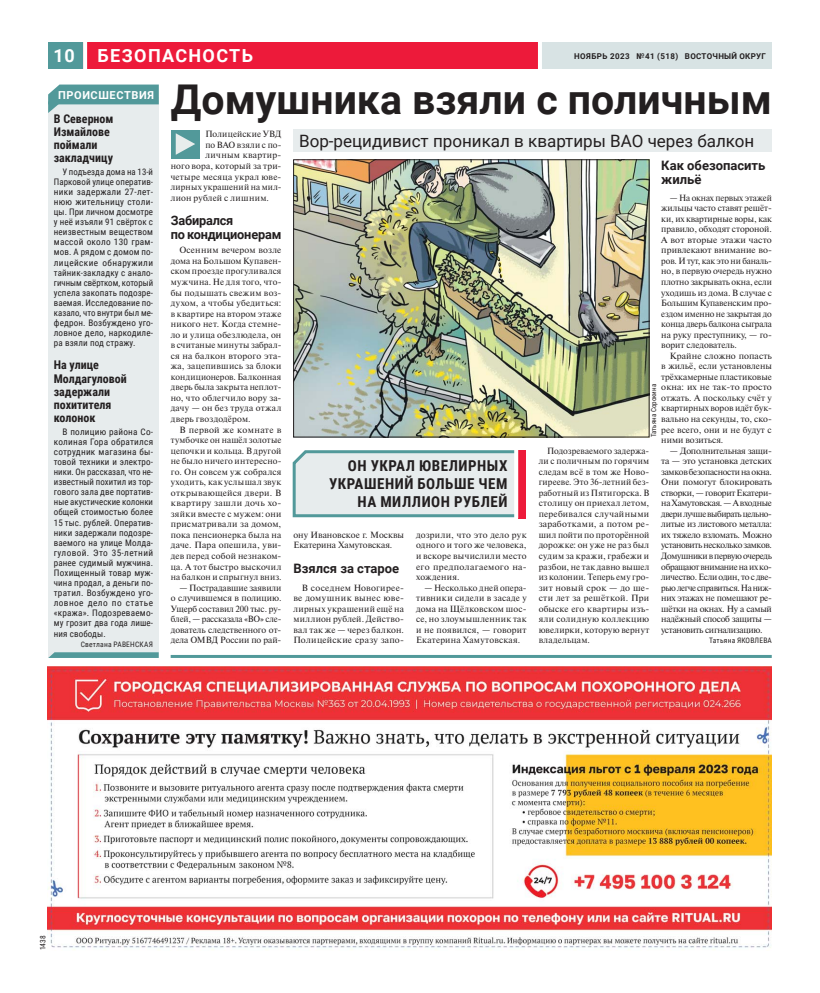
<style>
.page{position:relative;width:820px;height:993px;background:#fff}
.page>*{position:absolute;margin:0;border:0;box-sizing:border-box;transform-origin:0 0}
.t1{font:700 41px "Roboto";color:#231f20}
.t2{font:700 18px "Roboto";letter-spacing:.075em;color:#fff}
.t3{font:17px "Roboto";color:#231f20}
.t4{font:700 15px/18px "Roboto Condensed";letter-spacing:.035em;color:#231f20;text-align:right}
.t5{font:700 13px/14px "Roboto";color:#231f20}
.t6{font:700 12px/13.1px "Roboto Condensed";color:#231f20}
.t7{font:700 11px "Roboto";letter-spacing:.055em;color:#fff}
.t8{font:9px/10.5px "Newton C";letter-spacing:.005em;color:#231f20;text-align:justify}
.t9{font:9px/10.1px "Roboto Condensed";letter-spacing:.015em;color:#231f20;text-align:justify}
.t10{font:9px "Newton C";letter-spacing:.025em;color:#231f20}
.t11{font:9px "Newton C";letter-spacing:.035em;color:#231f20}
.t12{font:9px "Newton C";letter-spacing:.04em;color:#231f20}
.t13{font:700 8px "Roboto";letter-spacing:.035em;color:#231f20}
.t14{font:7.5px "Roboto Condensed";letter-spacing:.025em;color:#231f20}
.t15{font:7px "Roboto Condensed";color:#231f20}
</style>
<div class="page">
<div style="left:83px;top:43px;width:454px;height:26px;background:#ed1a3a"></div>
<div style="left:48px;top:43px;width:35px;height:26px;background:#52999a"></div>
<div style="left:537px;top:43px;width:234px;height:26px;background:#d8e3e4"></div>
<svg style="left:83px;top:42px;width:4px;height:27px"></svg>
<svg style="left:537px;top:42px;width:4px;height:27px"></svg>
<div style="left:171px;top:129px;width:29px;height:29px;background:#52999a"></div>
<svg style="left:176px;top:133px;width:19px;height:22px"></svg>
<hr style="left:171px;top:654px;width:600px;height:3px;background:#52999a">
<svg style="left:292px;top:450px;width:234px;height:68px;background:#d8e3e4"></svg>
<div style="left:518px;top:450px;width:7px;height:68px;background:#ed1a3a"></div>
<hr style="left:514px;top:450px;width:4px;height:68px;background:#fff">
<div style="left:293px;top:129px;width:478px;height:23px;background:#e7eced"></div>
<div style="left:48px;top:97px;width:111px;height:560px;background:#e7eced"></div>
<svg style="left:48px;top:84px;width:111px;height:29px"></svg>
<svg style="left:49px;top:652px;width:110px;height:5px"></svg>
<img style="left:295px;top:161px;width:352px;height:274px">
<div style="left:293px;top:159px;width:356px;height:278px;border:1px solid #231f20"></div>
<img style="left:48px;top:666px;width:723px;height:282px">
<h2 class="t2" style="left:54px;top:45px;width:23px">10</h2>
<h2 class="t2" style="left:98px;top:45px;width:157px">БЕЗОПАСНОСТЬ</h2>
<p class="t13" style="left:574px;top:51px;width:193px">НОЯБРЬ 2023 №41 (518) ВОСТОЧНЫЙ ОКРУГ</p>
<h1 class="t1" style="left:171px;top:76px;width:602px">Домушника взяли с поличным</h1>
<p class="t8" style="left:205px;top:130px;width:77px">Полицейские УВД</p>
<p class="t8" style="left:205px;top:140px;width:77px">по ВАО взяли с по-</p>
<p class="t12" style="left:205px;top:152px;width:77px">личным квартир-</p>
<p class="t8" style="left:171px;top:161px;width:112px">ного вора, который за три-</p>
<p class="t10" style="left:171px;top:173px;width:112px">четыре месяца украл юве-</p>
<p class="t10" style="left:171px;top:184px;width:112px">лирных украшений на мил-</p>
<p class="t11" style="left:171px;top:194px;width:100px">лион рублей с лишним.</p>
<h3 class="t5" style="left:171px;top:214px;width:112px">Забирался<br>по кондиционерам</h3>
<p class="t8" style="left:171px;top:246px;width:112px;text-indent:9px">Осенним вечером возле дома на Большом Купавен&shy;ском проезде прогуливался мужчина. Не для того, что&shy;бы подышать свежим воз&shy;духом, а чтобы убедиться: в квартире на втором этаже никого нет. Когда стемне&shy;ло и улица обезлюдела, он в считаные минуты забрал&shy;ся на балкон второго эта&shy;жа, зацепившись за блоки кондиционеров. Балконная дверь была закрыта неплот&shy;но, что облегчило вору за&shy;дачу — он без труда отжал дверь гвоздодёром.</p>
<p class="t8" style="left:171px;top:425px;width:112px;text-indent:9px">В первой же комнате в тумбочке он нашёл золотые цепочки и кольца. В другой не было ничего интересно&shy;го. Он совсем уж собрался уходить, как услышал звук открывающейся двери. В квартиру зашли дочь хо&shy;зяйки вместе с мужем: они присматривали за домом, пока пенсионерка была на даче. Пара опешила, уви&shy;дев перед собой незнаком&shy;ца. А тот быстро выскочил на балкон и спрыгнул вниз.</p>
<p class="t8" style="left:171px;top:583px;width:112px;text-indent:9px">— Пострадавшие заявили о случившемся в полицию.<br>Ущерб составил 200 тыс. ру&shy;блей, — рассказала «ВО» сле&shy;дователь следственного от&shy;дела ОМВД России по рай-</p>
<p class="t7" style="left:58px;top:88px;width:97px">ПРОИСШЕСТВИЯ</p>
<h3 class="t6" style="left:54px;top:112px;width:61px">В Северном<br>Измайлове поймали закладчицу</h3>
<p class="t9" style="left:54px;top:167px;width:101px;text-indent:9px">У подъезда дома на 13-й Парковой улице оператив&shy;ники задержали 27-лет&shy;нюю жительницу столи&shy;цы. При личном досмотре у неё изъяли 91 свёрток с неизвестным веществом массой около 130 грам&shy;мов. А рядом с домом по&shy;лицейские обнаружили тайник-закладку с анало&shy;гичным свёртком, который успела закопать подозре&shy;ваемая. Исследование по&shy;казало, что внутри был ме&shy;федрон. Возбуждено уго&shy;ловное дело, наркодиле&shy;ра взяли под стражу.</p>
<h3 class="t6" style="left:54px;top:358px;width:74px">На улице<br>Молдагуловой задержали похитителя колонок</h3>
<p class="t9" style="left:54px;top:426px;width:101px;text-indent:9px">В полицию района Со&shy;колиная Гора обратился сотрудник магазина бы&shy;товой техники и электро&shy;ники. Он рассказал, что не&shy;известный похитил из тор&shy;гового зала две портатив&shy;ные акустические колонки общей стоимостью более 15 тыс. рублей. Оператив&shy;ники задержали подозре&shy;ваемого на улице Молда&shy;гуловой. Это 35-летний ранее судимый мужчина.<br>Похищенный товар муж&shy;чина продал, а деньги по&shy;тратил. Возбуждено уго&shy;ловное дело по статье «кража». Подозреваемо&shy;му грозит два года лише&shy;ния свободы.</p>
<p class="t14" style="left:81px;top:639px;width:74px">Светлана РАВЕНСКАЯ</p>
<h3 class="t3" style="left:299px;top:131px;width:456px">Вор-рецидивист проникал в квартиры ВАО через балкон</h3>
<h3 class="t5" style="left:661px;top:159px;width:106px">Как обезопасить жильё</h3>
<p class="t8" style="left:661px;top:193px;width:112px;text-indent:9px">— На окнах первых этажей жильцы часто ставят решёт&shy;ки, их квартирные воры, как правило, обходят стороной.<br>А вот вторые этажи часто привлекают внимание во&shy;ров. И тут, как это ни баналь&shy;но, в первую очередь нужно плотно закрывать окна, если уходишь из дома. В случае с Большим Купавенским про&shy;ездом именно не закрытая до конца дверь балкона сыграла на руку преступнику, — го&shy;ворит следователь.</p>
<p class="t8" style="left:661px;top:351px;width:112px;text-indent:9px">Крайне сложно попасть в жильё, если установлены трёхкамерные пластиковые окна: их не так-то просто отжать. А поскольку счёт у квартирных воров идёт бук&shy;вально на секунды, то, ско&shy;рее всего, они и не будут с ними возиться.</p>
<p class="t8" style="left:661px;top:446px;width:112px;text-indent:9px">— Дополнительная защи&shy;та — это установка детских замков безопасности на окна.<br>Они помогут блокировать створки, — говорит Екатери&shy;на Хамутовская. — А входные двери лучше выбирать цельно&shy;литые из листового металла: их тяжело взломать. Можно установить несколько замков.<br>Домушники в первую очередь обращают внимание на их ко&shy;личество. Если один, то с две&shy;рью легче справиться. На ниж&shy;них этажах не помешают ре&shy;шётки на окнах. Ну а самый надёжный способ защиты — установить сигнализацию.</p>
<p class="t14" style="left:709px;top:636px;width:64px">Татьяна ЯКОВЛЕВА</p>
<p class="t15" style="left:649px;top:437px;width:55px;rotate:-90deg">Татьяна Сорокина</p>
<p class="t8" style="left:538px;top:446px;width:112px;text-indent:9px">Подозреваемого задержа&shy;ли с поличным по горячим следам всё в том же Ново&shy;гирееве. Это 36-летний без&shy;работный из Пятигорска. В столицу он приехал летом, перебивался случайными заработками, а потом ре&shy;шил пойти по проторённой дорожке: он уже не раз был судим за кражи, грабежи и разбои, не так давно вышел из колонии. Теперь ему гро&shy;зит новый срок — до ше&shy;сти лет за решёткой. При обыске его квартиры изъ&shy;яли солидную коллекцию ювелирки, которую вернут владельцам.</p>
<h3 class="t4" style="left:329px;top:457px;width:180px">ОН УКРАЛ ЮВЕЛИРНЫХ<br>УКРАШЕНИЙ БОЛЬШЕ ЧЕМ<br>НА МИЛЛИОН РУБЛЕЙ</h3>
<p class="t8" style="left:293px;top:530px;width:112px">ону Ивановское г. Москвы<br>Екатерина Хамутовская.</p>
<h3 class="t5" style="left:293px;top:561px;width:107px">Взялся за старое</h3>
<p class="t8" style="left:293px;top:583px;width:112px;text-indent:9px">В соседнем Новогирее&shy;ве домушник вынес юве&shy;лирных украшений ещё на миллион рублей. Действо&shy;вал так же — через балкон.<br>Полицейские сразу запо-</p>
<p class="t8" style="left:416px;top:530px;width:112px">дозрили, что это дело рук одного и того же человека, и вскоре вычислили место его предполагаемого на&shy;хождения.</p>
<p class="t8" style="left:416px;top:583px;width:112px;text-indent:9px">— Несколько дней опера&shy;тивники сидели в засаде у дома на Щёлковском шос&shy;се, но злоумышленник так и не появился, — говорит Екатерина Хамутовская.</p>
<p class="t14" style="left:39px;top:950px;width:16px;rotate:-90deg">1438</p>
</div>
